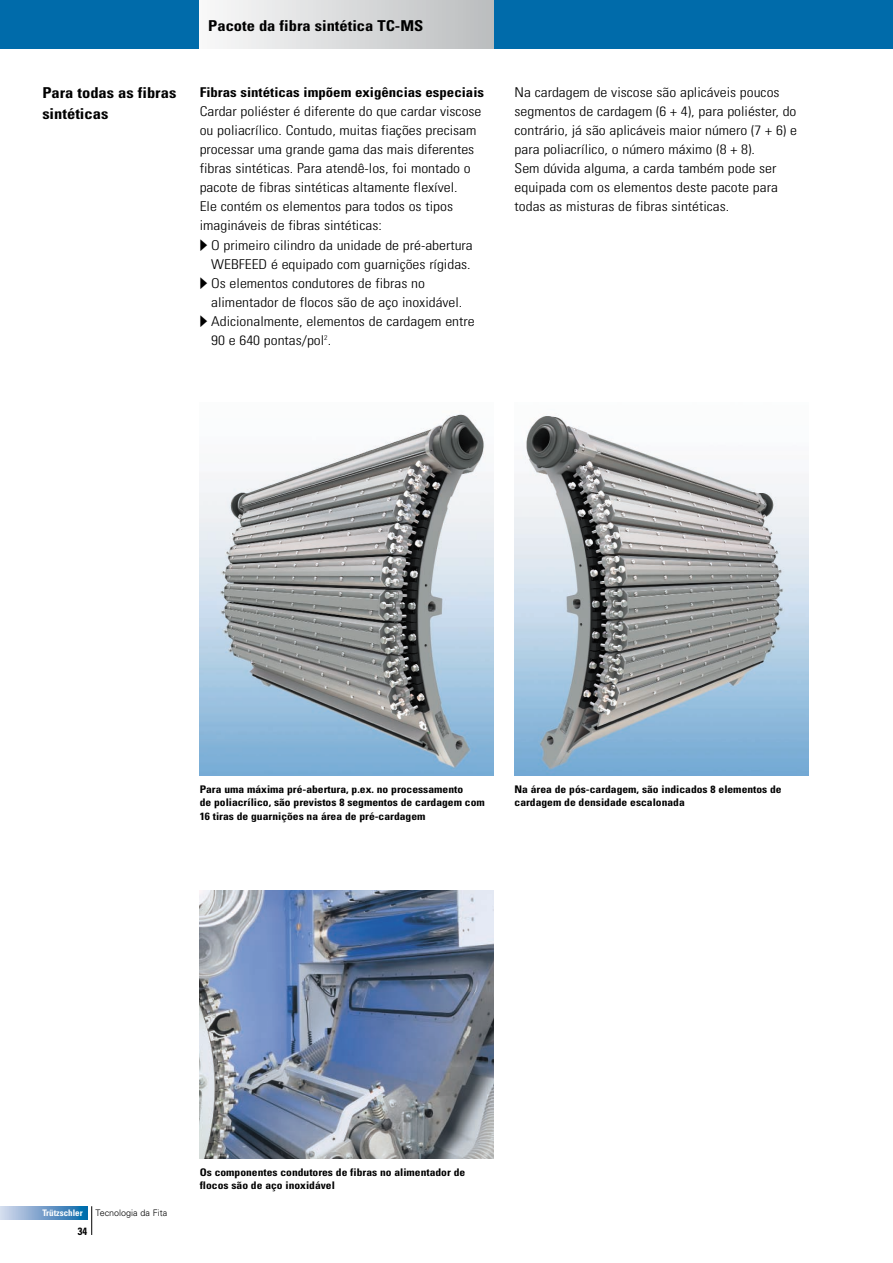
<style>
.page{position:relative;width:893px;height:1263px;background:#fff}
.page>*{position:absolute;margin:0;border:0;box-sizing:border-box;transform-origin:0 0}
.t1{font:700 condensed 15px/21px "Univers";color:#000;scale:1.1 1}
.t2{font:300 condensed 13.5px/19.2px "Univers";color:#000;scale:1.15 1}
.t3{font:700 condensed 13.5px "Univers";color:#000;scale:1.1 1}
.t4{font:700 condensed 10.5px/13.5px "Univers";color:#000;scale:1.1 1}
.t5{font:700 condensed 10.5px "Univers";color:#000}
.t6{font:300 9px "Univers";color:#000}
.t7{font:700 condensed 9px "Univers";color:#fff}
</style>
<div class="page">
<div style="left:0;top:1px;width:892px;height:48px;background:#006baa"></div>
<svg style="left:0;top:1206px;width:87px;height:13px"></svg>
<svg style="left:91px;top:1206px;width:1px;height:29px"></svg>
<div style="left:200px;top:1px;width:293px;height:48px;background:linear-gradient(to right,#f9f9f9,#bbbdbf)"></div>
<img style="left:200px;top:891px;width:293px;height:267px">
<img style="left:200px;top:414px;width:293px;height:362px">
<img style="left:514px;top:416px;width:294px;height:360px">
<p class="t1" style="left:42px;top:83px;width:123px">Para todas as fibras sintéticas</p>
<p class="t1" style="left:208px;top:17px;width:197px">Pacote da fibra sintética TC-MS</p>
<p class="t3" style="left:200px;top:87px;width:260px">Fibras sintéticas impõem exigências especiais</p>
<p class="t2" style="left:200px;top:103px;width:246px">Cardar poliéster é diferente do que cardar viscose ou poliacrílico. Contudo, muitas fiações precisam processar uma grande gama das mais diferentes fibras sintéticas. Para atendê-los, foi montado o pacote de fibras sintéticas altamente flexível.<br>Ele contém os elementos para todos os tipos imagináveis de fibras sintéticas:</p>
<p class="t2" style="left:211px;top:237px;width:231px">O primeiro cilindro da unidade de pré-abertura WEBFEED é equipado com guarnições rígidas.<br>Os elementos condutores de fibras no alimentador de flocos são de aço inoxidável.<br>Adicionalmente, elementos de cardagem entre 90 e 640 pontas/pol<sup>2</sup>.</p>
<p class="t2" style="left:514px;top:83px;width:247px">Na cardagem de viscose são aplicáveis poucos segmentos de cardagem (6 + 4), para poliéster, do contrário, já são aplicáveis maior número (7 + 6) e para poliacrílico, o número máximo (8 + 8).<br>Sem dúvida alguma, a carda também pode ser equipada com os elementos deste pacote para todas as misturas de fibras sintéticas.</p>
<p class="t4" style="left:200px;top:784px;width:261px">Para uma máxima pré-abertura, p.ex. no processamento<br>de poliacrílico, são previstos 8 segmentos de cardagem com<br>16 tiras de guarnições na área de pré-cardagem</p>
<p class="t4" style="left:514px;top:784px;width:244px">Na área de pós-cardagem, são indicados 8 elementos de cardagem de densidade escalonada</p>
<p class="t7" style="left:42px;top:1209px;width:42px">Trützschler</p>
<p class="t6" style="left:95px;top:1209px;width:73px">Tecnologia da Fita</p>
<p class="t5" style="left:78px;top:1227px;width:11px">34</p>
<p class="t4" style="left:200px;top:1166px;width:243px">Os componentes condutores de fibras no alimentador de flocos são de aço inoxidável</p>
</div>
